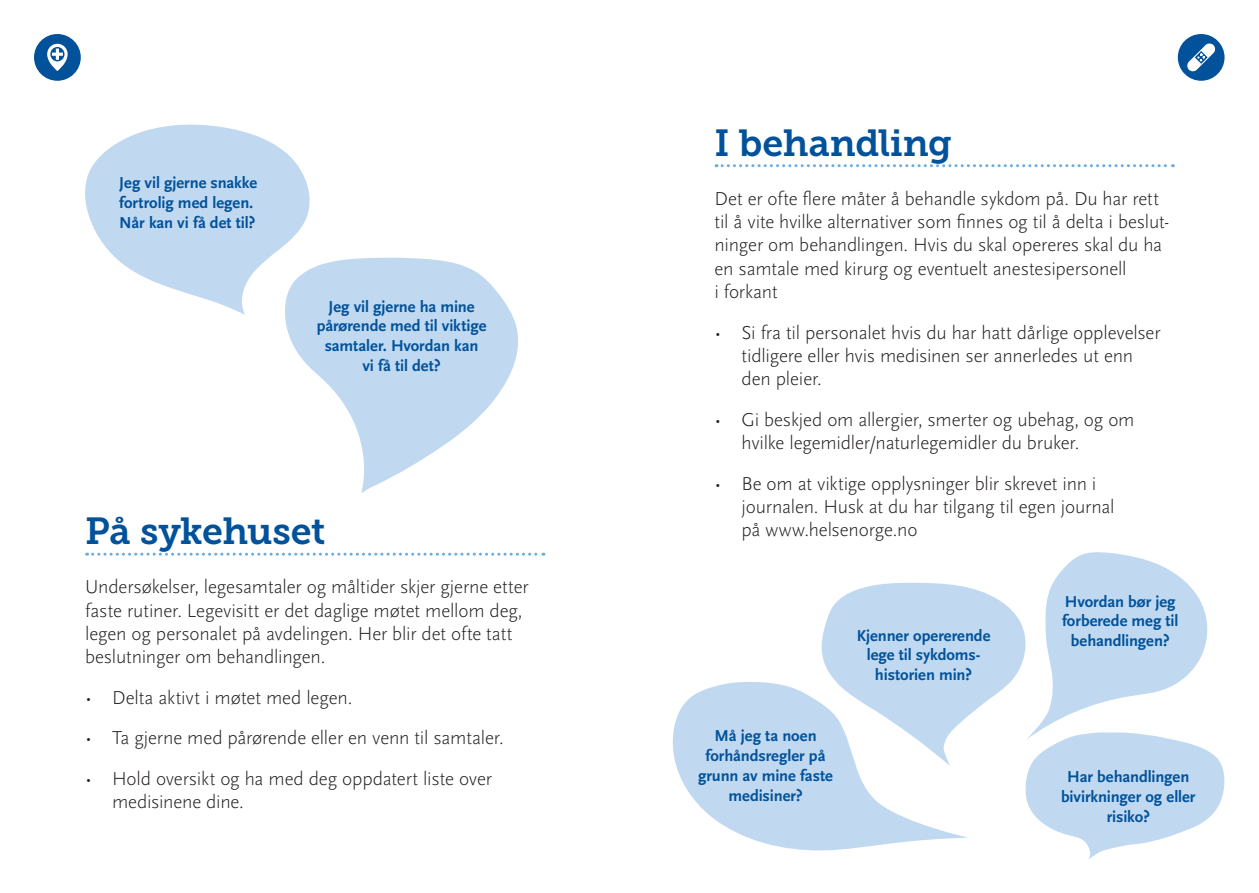
<style>
.page{position:relative;width:1259px;height:893px;background:#fff}
.page>*{position:absolute;margin:0;border:0;box-sizing:border-box;transform-origin:0 0}
.Tittel{font:37.5px "Museo Slab 700";letter-spacing:-.01em;color:#01529b}
.Brødtekst{font:300 19.5px/23.4px "Scala Sans";letter-spacing:-.01em;color:#231f20}
.Spørsmål_i_bobler{font:700 16.5px/19.8px "Scala Sans";letter-spacing:-.005em;color:#01529b;text-align:center}
</style>
<div class="page">
<div style="left:34px;top:34px;width:47px;height:47px;background:#01529b;border-radius:50%"></div>
<svg style="left:47px;top:44px;width:21px;height:27px"></svg>
<div style="left:1177px;top:34px;width:47px;height:47px;background:#01529b;border-radius:50%"></div>
<svg style="left:1187px;top:43px;width:28px;height:29px"></svg>
<svg style="left:85px;top:124px;width:225px;height:191px;fill:#c1d9f0"></svg>
<svg style="left:283px;top:257px;width:235px;height:236px;fill:#c1d9f0"></svg>
<svg style="left:821px;top:552px;width:404px;height:307px"></svg>
<svg style="left:672px;top:681px;width:296px;height:170px;fill:#c1d9f0"></svg>
<svg style="left:87px;top:553px;width:457px;height:3px"></svg>
<svg style="left:716px;top:164px;width:457px;height:3px"></svg>
<p class="Spørsmål_i_bobler" style="left:119px;top:173px;width:139px;text-align:left">Jeg vil gjerne snakke fortrolig med legen.<br>Når kan vi få det til?</p>
<p class="Spørsmål_i_bobler" style="left:317px;top:297px;width:171px">Jeg vil gjerne ha mine pårørende med til viktige samtaler. Hvordan kan<br>vi få til det?</p>
<p class="Tittel" style="left:85px;top:510px;width:242px">På sykehuset</p>
<p class="Brødtekst" style="left:85px;top:575px;width:445px">Undersøkelser, legesamtaler og måltider skjer gjerne etter faste rutiner. Legevisitt er det daglige møtet mellom deg, legen og personalet på avdelingen. Her blir det ofte tatt beslutninger om behandlingen.</p>
<p class="Brødtekst" style="left:85px;top:686px;width:269px">• Delta aktivt i møtet med legen.</p>
<p class="Brødtekst" style="left:85px;top:726px;width:420px">• Ta gjerne med pårørende eller en venn til samtaler.</p>
<p class="Brødtekst" style="left:112px;top:767px;width:381px;text-indent:-27px">• Hold oversikt og ha med deg oppdatert liste over medisinene dine.</p>
<p class="Tittel" style="left:714px;top:121px;width:239px">I behandling</p>
<p class="Brødtekst" style="left:714px;top:187px;width:456px">Det er ofte flere måter å behandle sykdom på. Du har rett til å vite hvilke alternativer som finnes og til å delta i beslut&shy;ninger om behandlingen. Hvis du skal opereres skal du ha en samtale med kirurg og eventuelt anestesipersonell<br>i forkant</p>
<p class="Brødtekst" style="left:741px;top:321px;width:420px;text-indent:-27px">• Si fra til personalet hvis du har hatt dårlige opplevelser tidligere eller hvis medisinen ser annerledes ut enn den pleier.</p>
<p class="Brødtekst" style="left:741px;top:408px;width:394px;text-indent:-27px">• Gi beskjed om allergier, smerter og ubehag, og om hvilke legemidler/naturlegemidler du bruker.</p>
<p class="Brødtekst" style="left:741px;top:472px;width:374px;text-indent:-27px">• Be om at viktige opplysninger blir skrevet inn i journalen. Husk at du har tilgang til egen journal på www.helsenorge.no</p>
<p class="Spørsmål_i_bobler" style="left:698px;top:726px;width:136px">Må jeg ta noen forhåndsregler på grunn av mine faste medisiner?</p>
<p class="Spørsmål_i_bobler" style="left:856px;top:626px;width:135px">Kjenner opererende lege til sykdoms&shy;historien min?</p>
<p class="Spørsmål_i_bobler" style="left:1062px;top:592px;width:118px">Hvordan bør jeg forberede meg til behandlingen?</p>
<p class="Spørsmål_i_bobler" style="left:1061px;top:767px;width:136px">Har behandlingen bivirkninger og eller risiko?</p>
</div>
